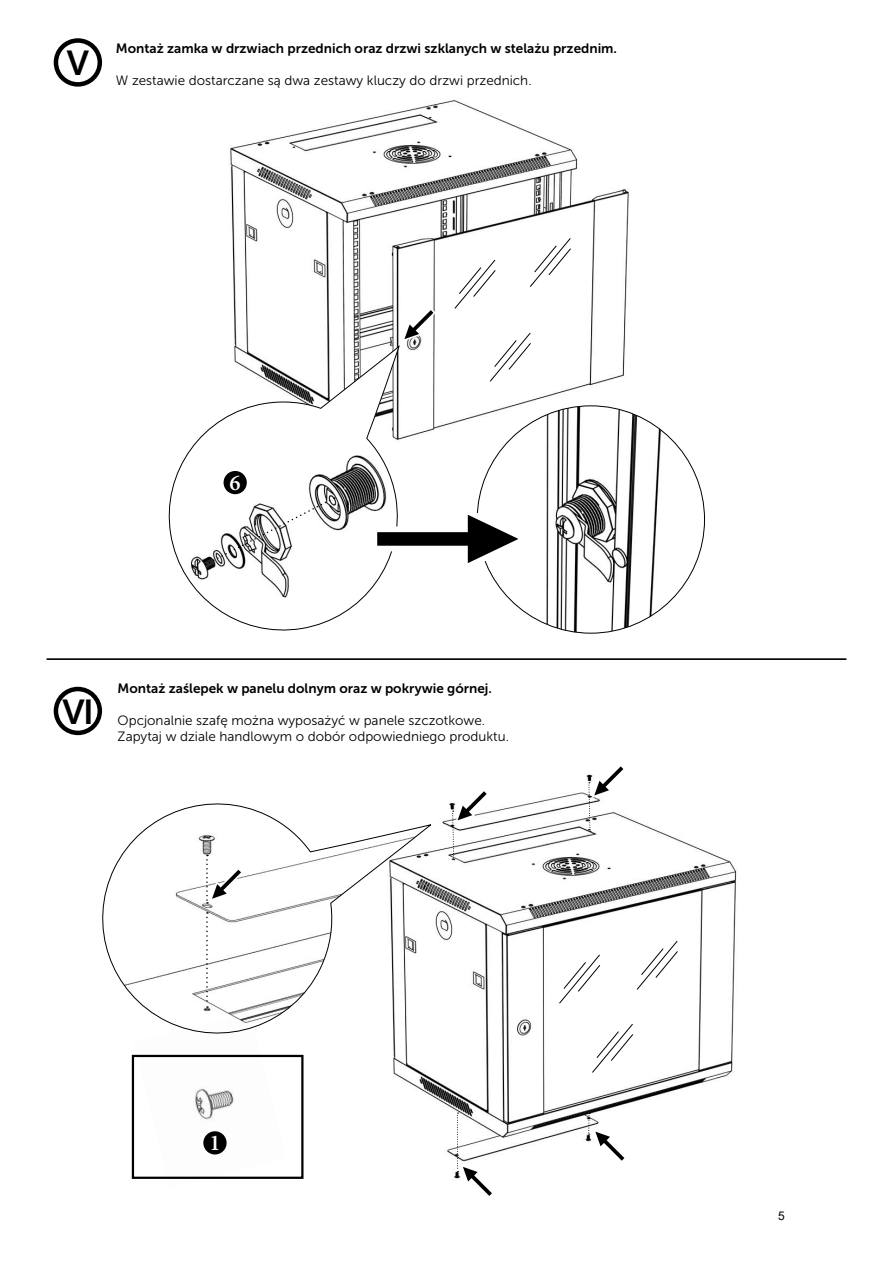
<style>
.page{position:relative;width:893px;height:1263px;background:#fff}
.page>*{position:absolute;margin:0;border:0;box-sizing:border-box;transform-origin:0 0}
.t1{font:34.5px "Museo Sans 700";color:#000}
.t2{font:600 22.5px "Minion Pro";color:#fff}
.t3{font:13.5px/16.2px "Museo Sans 300";color:#000}
.t4{font:13.5px "Museo Sans 700";color:#000}
.t5{font:12px "Arial";color:#000}
</style>
<div class="page">
<img style="left:477px;top:406px;width:227px;height:227px;border-radius:114px">
<img style="left:230px;top:100px;width:447px;height:371px">
<img style="left:292px;top:775px;width:445px;height:404px">
<svg style="left:168px;top:347px;width:238px;height:284px"></svg>
<svg style="left:102px;top:787px;width:329px;height:262px"></svg>
<svg style="left:454px;top:259px;width:42px;height:50px"></svg>
<svg style="left:529px;top:237px;width:43px;height:51px"></svg>
<svg style="left:636px;top:940px;width:42px;height:50px"></svg>
<svg style="left:558px;top:954px;width:43px;height:50px"></svg>
<svg style="left:591px;top:1023px;width:43px;height:50px"></svg>
<svg style="left:489px;top:332px;width:43px;height:50px"></svg>
<svg style="left:366px;top:500px;width:165px;height:81px"></svg>
<img style="left:133px;top:1013px;width:153px;height:142px">
<div style="left:54px;top:38px;width:48px;height:49px;border:4px solid #000;border-radius:50%"></div>
<div style="left:54px;top:687px;width:48px;height:48px;border:4px solid #000;border-radius:50%"></div>
<svg style="left:402px;top:308px;width:34px;height:34px"></svg>
<div style="left:224px;top:471px;width:23px;height:23px;background:#000;border-radius:50%"></div>
<svg style="left:452px;top:789px;width:37px;height:71px"></svg>
<svg style="left:457px;top:1113px;width:37px;height:83px"></svg>
<svg style="left:588px;top:1113px;width:39px;height:50px"></svg>
<svg style="left:588px;top:766px;width:38px;height:66px"></svg>
<svg style="left:205px;top:497px;width:130px;height:68px"></svg>
<svg style="left:206px;top:855px;width:37px;height:49px"></svg>
<svg style="left:206px;top:912px;width:2px;height:96px"></svg>
<hr style="left:47px;top:658px;width:799px;height:2px;background:#000">
<div style="left:203px;top:1131px;width:24px;height:23px;background:#000;border-radius:50%"></div>
<div style="left:132px;top:1055px;width:171px;height:124px;border:2px solid #000"></div>
<h1 class="t1" style="left:67px;top:44px;width:24px">V</h1>
<p class="t4" style="left:116px;top:40px;width:503px">Montaż zamka w drzwiach przednich oraz drzwi szklanych w stelażu przednim.</p>
<p class="t3" style="left:116px;top:72px;width:417px">W zestawie dostarczane są dwa zestawy kluczy do drzwi przednich.</p>
<h2 class="t2" style="left:230px;top:467px;width:13px">6</h2>
<h1 class="t1" style="left:63px;top:693px;width:33px">VI</h1>
<p class="t4" style="left:118px;top:680px;width:376px">Montaż zaślepek w panelu dolnym oraz w pokrywie górnej.</p>
<p class="t3" style="left:118px;top:712px;width:393px">Opcjonalnie szafę można wyposażyć w panele szczotkowe.<br>Zapytaj w dziale handlowym o dobór odpowiedniego produktu.</p>
<h2 class="t2" style="left:209px;top:1127px;width:13px">1</h2>
<p class="t5" style="left:778px;top:1207px;width:8px">5</p>
</div>
